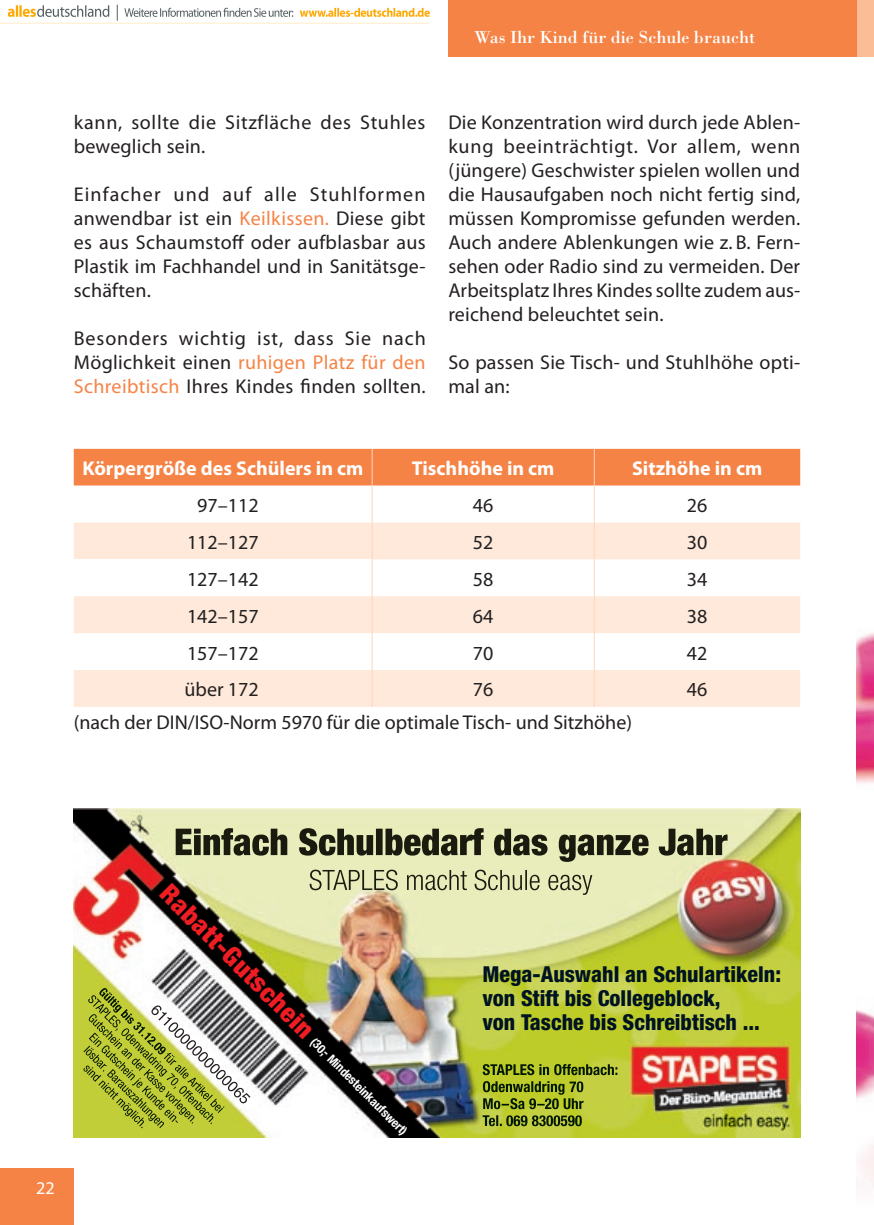
<style>
.page{position:relative;width:874px;height:1225px;background:#fff}
.page>*{position:absolute;margin:0;border:0;box-sizing:border-box;transform-origin:0 0}
.t1{font:22px/24px "Helvetica Neue Heavy Cond OV REYAXB";color:#001322}
.t2{font:20px/24px "Myriad Pro";letter-spacing:.01em;color:#231f20;text-align:justify}
.t3{font:700 20px "Myriad Pro";color:#fff}
.t4{font:20px/24px "Myriad Pro";letter-spacing:.035em;color:#231f20}
.t5{font:18px "Bodoni Std";color:#fff}
.t6{font:18px "Myriad Pro";color:#fff}
.t7{font:12.4px "Helvetica Neue Bold Cond OV QEYAXB";color:#fff}
.s1{color:#f58345}
.s2{font-family:"Helvetica Neue";font-weight:900;font-stretch:condensed;font-size:26px;color:#ee1d23}
</style>
<div class="page">
<img style="left:856px;top:632px;width:17px;height:555px">
<img style="left:74px;top:808px;width:725px;height:329px">
<img style="left:481px;top:1063px;width:136px;height:12px">
<img style="left:482px;top:1080px;width:101px;height:15px">
<img style="left:482px;top:1097px;width:102px;height:13px">
<img style="left:481px;top:1114px;width:101px;height:12px">
<img style="left:96px;top:985px;width:71px;height:8px">
<img style="left:85px;top:993px;width:133px;height:133px">
<img style="left:85px;top:1012px;width:114px;height:114px">
<img style="left:86px;top:1031px;width:96px;height:96px">
<img style="left:81px;top:1044px;width:86px;height:86px">
<img style="left:80px;top:1061px;width:68px;height:69px">
<img style="left:175px;top:827px;width:553px;height:35px">
<img style="left:309px;top:868px;width:283px;height:27px">
<img style="left:149px;top:1002px;width:102px;height:103px">
<div style="left:0;top:1168px;width:74px;height:57px;background:#f58345"></div>
<div style="left:448px;top:0;width:408px;height:57px;background:#f58345"></div>
<div style="left:856px;top:0;width:17px;height:57px;background:#fabd96"></div>
<div style="left:74px;top:449px;width:725px;height:37px;background:#f58345"></div>
<svg style="left:74px;top:522px;width:725px;height:185px;fill:#fee9da"></svg>
<div style="left:74px;top:559px;width:298px;height:37px;background:#fff"></div>
<hr style="left:371px;top:449px;width:1px;height:37px;background:#fdd6bc">
<hr style="left:593px;top:449px;width:1px;height:37px;background:#fdd6bc">
<hr style="left:371px;top:486px;width:1px;height:36px;background:#fdd6bc">
<hr style="left:593px;top:486px;width:1px;height:36px;background:#fdd6bc">
<hr style="left:371px;top:522px;width:1px;height:37px;background:#fdd6bc">
<hr style="left:593px;top:522px;width:1px;height:37px;background:#fdd6bc">
<hr style="left:371px;top:559px;width:1px;height:37px;background:#fdd6bc">
<hr style="left:593px;top:559px;width:1px;height:37px;background:#fdd6bc">
<hr style="left:371px;top:596px;width:1px;height:37px;background:#fdd6bc">
<hr style="left:593px;top:596px;width:1px;height:37px;background:#fdd6bc">
<hr style="left:371px;top:633px;width:1px;height:37px;background:#fdd6bc">
<hr style="left:593px;top:633px;width:1px;height:37px;background:#fdd6bc">
<hr style="left:371px;top:670px;width:1px;height:37px;background:#fdd6bc">
<hr style="left:593px;top:670px;width:1px;height:37px;background:#fdd6bc">
<img style="left:0;top:4px;width:430px;height:19px">
<p class="t5" style="left:474px;top:26px;width:282px">Was Ihr Kind für die Schule braucht</p>
<p class="t4" style="left:74px;top:110px;width:353px">kann, sollte die Sitzfläche des Stuhles beweglich sein.</p>
<p class="t2" style="left:74px;top:182px;width:353px">Einfacher und auf alle Stuhlformen anwendbar ist ein <span class="s1">Keilkissen.</span> Diese gibt es aus Schaumstoff oder aufblasbar aus Plastik im Fachhandel und in Sanitätsge&shy;schäften.</p>
<p class="t2" style="left:74px;top:326px;width:353px">Besonders wichtig ist, dass Sie nach Möglichkeit einen <span class="s1">ruhigen Platz für den Schreibtisch</span> Ihres Kindes finden sollten.</p>
<p class="t2" style="left:448px;top:110px;width:353px">Die Konzentration wird durch jede Ablen&shy;kung beeinträchtigt. Vor allem, wenn (jüngere) Geschwister spielen wollen und die Hausaufgaben noch nicht fertig sind, müssen Kompromisse gefunden werden.<br>Auch andere Ablenkungen wie z. B. Fern&shy;sehen oder Radio sind zu vermeiden. Der Arbeitsplatz Ihres Kindes sollte zudem aus&shy;reichend beleuchtet sein.</p>
<p class="t2" style="left:448px;top:350px;width:353px">So passen Sie Tisch- und Stuhlhöhe opti&shy;mal an:</p>
<p class="t3" style="left:82px;top:457px;width:282px">Körpergröße des Schülers in cm</p>
<p class="t3" style="left:412px;top:457px;width:144px">Tischhöhe in cm</p>
<p class="t3" style="left:632px;top:457px;width:132px">Sitzhöhe in cm</p>
<p class="t2" style="left:197px;top:494px;width:41px">97–112</p>
<p class="t2" style="left:472px;top:494px;width:22px">46</p>
<p class="t2" style="left:686px;top:494px;width:22px">26</p>
<p class="t2" style="left:187px;top:530px;width:73px">112–127</p>
<p class="t2" style="left:472px;top:530px;width:20px">52</p>
<p class="t2" style="left:686px;top:530px;width:22px">30</p>
<p class="t2" style="left:187px;top:567px;width:71px">127–1 42</p>
<p class="t2" style="left:472px;top:567px;width:22px">58</p>
<p class="t2" style="left:686px;top:567px;width:22px">34</p>
<p class="t2" style="left:187px;top:604px;width:73px">1 42–1 57</p>
<p class="t2" style="left:472px;top:604px;width:22px">64</p>
<p class="t2" style="left:686px;top:604px;width:22px">38</p>
<p class="t2" style="left:187px;top:641px;width:71px">1 57–1 72</p>
<p class="t2" style="left:472px;top:641px;width:22px">70</p>
<p class="t2" style="left:686px;top:641px;width:20px">42</p>
<p class="t2" style="left:184px;top:678px;width:74px">über 1 72</p>
<p class="t2" style="left:472px;top:678px;width:22px">76</p>
<p class="t2" style="left:686px;top:678px;width:22px">46</p>
<p class="t2" style="left:74px;top:710px;width:559px">(nach der DIN/ISO-Norm 5970 für die optimale Tisch- und Sitzhöhe)</p>
<p class="t6" style="left:36px;top:1178px;width:10px">22</p>
<p class="t7" style="left:168px;top:885px;width:344px;rotate:45deg"><span class="s2">Rabatt-Gutschein</span> (30,- Mindesteinkaufswert)</p>
<p class="t1" style="left:482px;top:961px;width:300px">Mega-Auswahl an Schulartikeln: von Stift bis Collegeblock,<br>von Tasche bis Schreibtisch ...</p>
</div>
